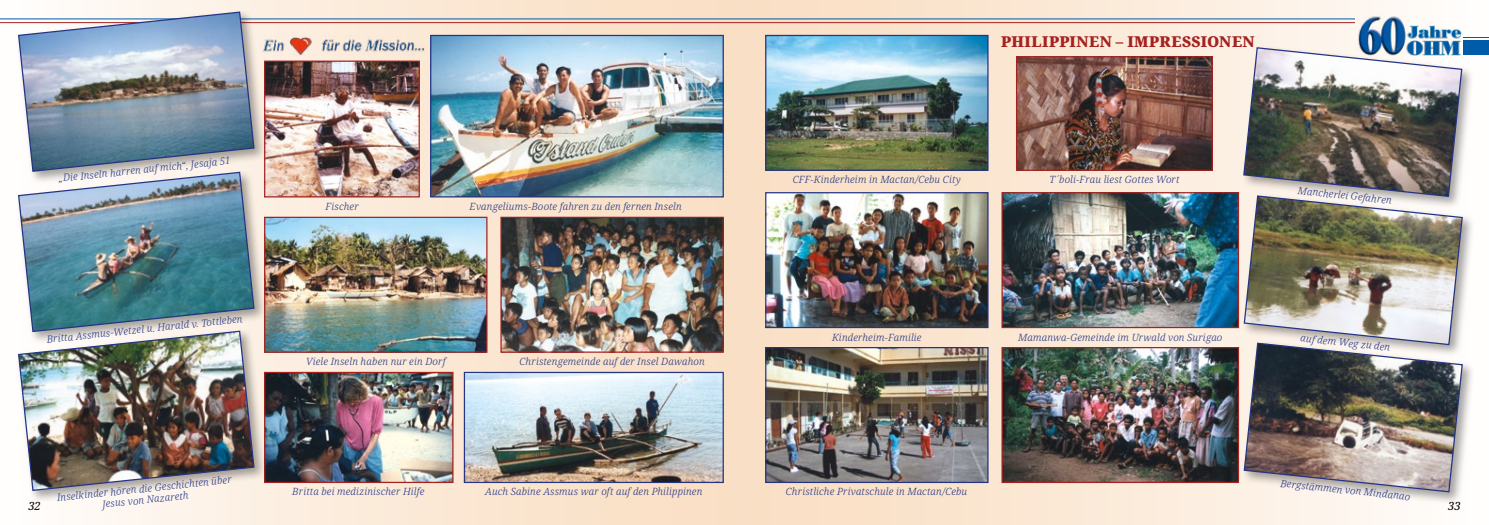
<style>
.page{position:relative;width:1489px;height:525px;background:#fff}
.page>*{position:absolute;margin:0;border:0;box-sizing:border-box;transform-origin:0 0}
.t1{font:900 15px "Noto Serif";letter-spacing:.03em;color:#a42220}
.t2{font:italic 11.25px "Noto Serif";color:#000}
.t3{font:italic 300 10px/11.2px "Noto Serif";letter-spacing:.015em;color:#253483;text-align:center}
</style>
<div class="page">
<div style="left:0;top:0;width:744px;height:524px;background:linear-gradient(to right,#fffcfa,#f6d8bc)"></div>
<svg style="left:744px;top:0;width:719px;height:524px"></svg>
<img style="left:1356px;top:14px;width:106px;height:31px">
<div style="left:1462px;top:40px;width:26px;height:15px;background:#005ca9"></div>
<svg style="left:1462px;top:37px;width:26px;height:1px"></svg>
<hr style="left:0;top:18px;width:1354px;height:1px;background:#005ca9">
<hr style="left:0;top:22px;width:1354px;height:1px;background:#a42220">
<img style="left:267px;top:62px;width:151px;height:133px">
<div style="left:264px;top:60px;width:156px;height:137px;border:1px solid #a42220"></div>
<img style="left:267px;top:373px;width:184px;height:108px">
<div style="left:264px;top:371px;width:189px;height:112px;border:1px solid #a42220"></div>
<div style="left:16px;top:169px;width:251px;height:175px;background:#000;opacity:.35"></div>
<img style="left:17px;top:184px;width:238px;height:144px">
<div style="left:16px;top:9px;width:251px;height:175px;background:#000;opacity:.35"></div>
<img style="left:17px;top:11px;width:238px;height:161px">
<img style="left:466px;top:373px;width:255px;height:108px">
<div style="left:464px;top:371px;width:259px;height:112px;border:1px solid #253483"></div>
<img style="left:502px;top:218px;width:219px;height:132px">
<div style="left:500px;top:216px;width:223px;height:136px;border:1px solid #a42220"></div>
<div style="left:16px;top:328px;width:251px;height:175px;background:#000;opacity:.35"></div>
<img style="left:17px;top:330px;width:238px;height:161px">
<img style="left:432px;top:37px;width:289px;height:158px">
<div style="left:430px;top:35px;width:293px;height:162px;border:1px solid #253483"></div>
<img style="left:266px;top:218px;width:219px;height:132px">
<div style="left:264px;top:216px;width:223px;height:136px;border:1px solid #a42220"></div>
<img style="left:261px;top:35px;width:164px;height:20px">
<div style="left:1240px;top:45px;width:234px;height:164px;background:#000;opacity:.35"></div>
<img style="left:1242px;top:46px;width:220px;height:147px">
<img style="left:767px;top:349px;width:219px;height:132px">
<div style="left:765px;top:347px;width:223px;height:136px;border:1px solid #253483"></div>
<div style="left:1241px;top:340px;width:233px;height:164px;background:#000;opacity:.35"></div>
<img style="left:1242px;top:357px;width:221px;height:136px">
<img style="left:767px;top:194px;width:219px;height:132px">
<div style="left:765px;top:192px;width:223px;height:136px;border:1px solid #253483"></div>
<img style="left:767px;top:37px;width:219px;height:132px">
<div style="left:765px;top:35px;width:223px;height:136px;border:1px solid #253483"></div>
<img style="left:1017px;top:58px;width:193px;height:111px">
<div style="left:1015px;top:56px;width:197px;height:115px;border:1px solid #a42220"></div>
<div style="left:1241px;top:193px;width:233px;height:164px;background:#000;opacity:.35"></div>
<img style="left:1242px;top:194px;width:221px;height:152px">
<img style="left:1003px;top:349px;width:233px;height:132px">
<div style="left:1001px;top:347px;width:237px;height:136px;border:1px solid #a42220"></div>
<img style="left:1003px;top:194px;width:233px;height:132px">
<div style="left:1001px;top:192px;width:237px;height:136px;border:1px solid #a42220"></div>
<p class="t3" style="left:58px;top:173px;width:174px;rotate:-6deg">„Die Inseln harren auf mich“, Jesaja 51</p>
<p class="t3" style="left:46px;top:334px;width:198px;rotate:-6deg">Britta Assmus-Wetzel u. Harald v. Tottleben</p>
<p class="t3" style="left:325px;top:201px;width:35px">Fischer</p>
<p class="t3" style="left:469px;top:201px;width:214px">Evangeliums-Boote fahren zu den fernen Inseln</p>
<p class="t3" style="left:306px;top:355px;width:141px">Viele Inseln haben nur ein Dorf</p>
<p class="t3" style="left:519px;top:355px;width:186px">Christengemeinde auf der Insel Dawahon</p>
<h1 class="t1" style="left:1001px;top:31px;width:255px">PHILIPPINEN – IMPRESSIONEN</h1>
<p class="t3" style="left:792px;top:174px;width:170px">CFF-Kinderheim in Mactan/Cebu City</p>
<p class="t3" style="left:1049px;top:174px;width:131px">T´boli-Frau liest Gottes Wort</p>
<p class="t3" style="left:1298px;top:185px;width:96px;rotate:6deg">Mancherlei Gefahren</p>
<p class="t3" style="left:832px;top:331px;width:91px">Kinderheim-Familie</p>
<p class="t3" style="left:1018px;top:331px;width:206px">Mamanwa-Gemeinde im Urwald von Surigao</p>
<p class="t3" style="left:1300px;top:332px;width:91px;rotate:6deg">auf dem Weg zu den</p>
<p class="t3" style="left:56px;top:492px;width:177px;rotate:-6deg">Inselkinder hören die Geschichten über<br>Jesus von Nazareth</p>
<p class="t3" style="left:1280px;top:477px;width:132px;rotate:6deg">Bergstämmen von Mindanao</p>
<p class="t3" style="left:292px;top:485px;width:134px">Britta bei medizinischer Hilfe</p>
<p class="t3" style="left:485px;top:485px;width:218px">Auch Sabine Assmus war oft auf den Philippinen</p>
<p class="t3" style="left:786px;top:485px;width:183px">Christliche Privatschule in Mactan/Cebu</p>
<p class="t2" style="left:28px;top:498px;width:14px">32</p>
<p class="t2" style="left:1447px;top:498px;width:14px">33</p>
</div>
